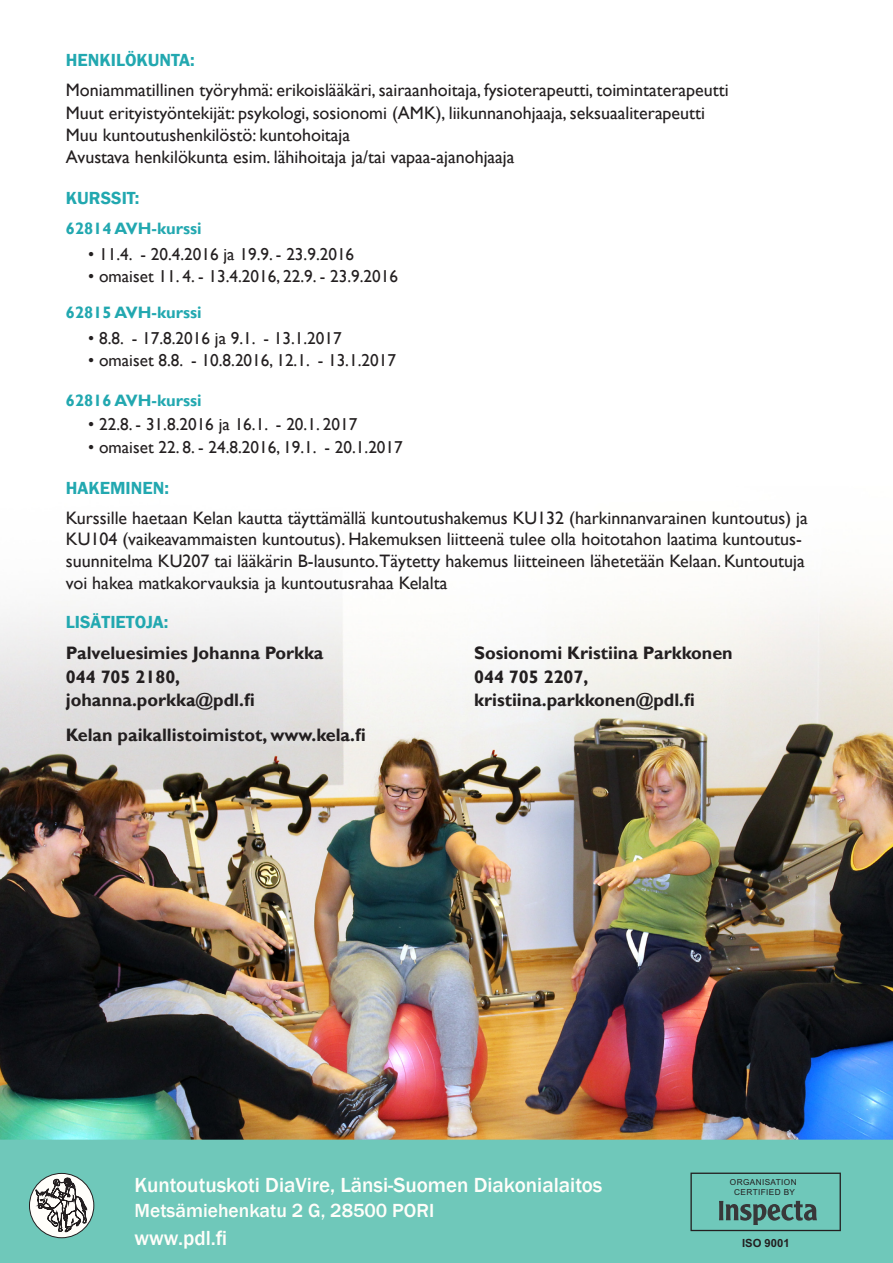
<style>
.page{position:relative;width:893px;height:1263px;background:#fff}
.page>*{position:absolute;margin:0;border:0;box-sizing:border-box;transform-origin:0 0}
.t1{font:500 21px "Franklin Gothic";color:#fffefa}
.t2{font:500 19.5px "Franklin Gothic";color:#fffefa}
.t3{font:18px/21.6px "Gill Sans";color:#231f20}
.t4{font:700 18px "Gill Sans";color:#231f20}
.t5{font:600 18px "Franklin Gothic";color:#22a8b0}
.t6{font:17.25px "Gill Sans";color:#231f20}
.t7{font:700 16.5px "Gill Sans";color:#22a8b0}
.t8{font:700 11.25px "Arial";color:#231f20}
.t9{font:8.25px/9.9px "Arial";letter-spacing:.045em;color:#231f20;text-align:center}
</style>
<div class="page">
<img style="left:0;top:589px;width:893px;height:551px">
<div style="left:1px;top:1140px;width:891px;height:122px;background:#6fc8ba"></div>
<div style="left:0;top:1140px;width:893px;height:123px;border:2px solid #6fc8ba"></div>
<svg style="left:29px;top:1173px;width:65px;height:65px"></svg>
<div style="left:29px;top:1173px;width:65px;height:65px;border:1px solid #231f20;border-radius:50%"></div>
<svg style="left:36px;top:1177px;width:51px;height:55px;background:#aaaba9"></svg>
<svg style="left:690px;top:1172px;width:151px;height:59px"></svg>
<p class="t5" style="left:66px;top:49px;width:130px">HENKILÖKUNTA:</p>
<p class="t3" style="left:66px;top:80px;width:664px">Moniammatillinen työryhmä: erikoislääkäri, sairaanhoitaja, fysioterapeutti, toimintaterapeutti</p>
<p class="t3" style="left:66px;top:102px;width:641px;line-height:22.4px">Muut erityistyöntekijät: psykologi, sosionomi (AMK), liikunnanohjaaja, seksuaaliterapeutti<br>Muu kuntoutushenkilöstö: kuntohoitaja<br>Avustava henkilökunta esim. lähihoitaja ja/tai vapaa-ajanohjaaja</p>
<p class="t5" style="left:66px;top:187px;width:75px">KURSSIT:</p>
<p class="t7" style="left:66px;top:218px;width:137px">62814 AVH-kurssi</p>
<p class="t6" style="left:88px;top:244px;width:268px">• 11.4. - 20.4.2016 ja 19.9. - 23.9.2016</p>
<p class="t6" style="left:88px;top:266px;width:311px">• omaiset 11. 4. - 13.4.2016, 22.9. - 23.9.2016</p>
<p class="t7" style="left:66px;top:302px;width:137px">62815 AVH-kurssi</p>
<p class="t6" style="left:88px;top:328px;width:255px">• 8.8. - 17.8.2016 ja 9.1. - 13.1.2017</p>
<p class="t6" style="left:88px;top:350px;width:309px">• omaiset 8.8. - 10.8.2016, 12.1. - 13.1.2017</p>
<p class="t7" style="left:66px;top:391px;width:137px">62816 AVH-kurssi</p>
<p class="t6" style="left:88px;top:415px;width:271px">• 22.8. - 31.8.2016 ja 16.1. - 20.1. 2017</p>
<p class="t6" style="left:88px;top:438px;width:316px">• omaiset 22. 8. - 24.8.2016, 19.1. - 20.1.2017</p>
<p class="t5" style="left:66px;top:477px;width:105px">HAKEMINEN:</p>
<p class="t3" style="left:66px;top:507px;width:743px">Kurssille haetaan Kelan kautta täyttämällä kuntoutushakemus KU132 (harkinnanvarainen kuntoutus) ja KU104 (vaikeavammaisten kuntoutus). Hakemuksen liitteenä tulee olla hoitotahon laatima kuntoutus&shy;suunnitelma KU207 tai lääkärin B-lausunto.Täytetty hakemus liitteineen lähetetään Kelaan. Kuntoutuja voi hakea matkakorvauksia ja kuntoutusrahaa Kelalta</p>
<p class="t5" style="left:66px;top:611px;width:104px">LISÄTIETOJA:</p>
<p class="t4" style="left:66px;top:642px;width:259px">Palveluesimies Johanna Porkka</p>
<p class="t4" style="left:66px;top:689px;width:190px">johanna.porkka@pdl.fi</p>
<p class="t4" style="left:474px;top:642px;width:260px">Sosionomi Kristiina Parkkonen</p>
<p class="t4" style="left:474px;top:689px;width:222px">kristiina.parkkonen@pdl.fi</p>
<p class="t4" style="left:66px;top:666px;width:116px">044 705 2180,</p>
<p class="t4" style="left:474px;top:666px;width:116px">044 705 2207,</p>
<p class="t4" style="left:66px;top:724px;width:301px">Kelan paikallistoimistot, www.kela.fi</p>
<p class="t1" style="left:135px;top:1171px;width:469px">Kuntoutuskoti DiaVire, Länsi-Suomen Diakonialaitos</p>
<p class="t2" style="left:135px;top:1198px;width:301px">Metsämiehenkatu 2 G, 28500 PORI</p>
<p class="t1" style="left:135px;top:1225px;width:94px">www.pdl.fi</p>
<p class="t9" style="left:730px;top:1178px;width:68px">ORGANISATION<br>CERTIFIED BY</p>
<p class="t8" style="left:742px;top:1236px;width:49px">ISO 9001</p>
</div>
